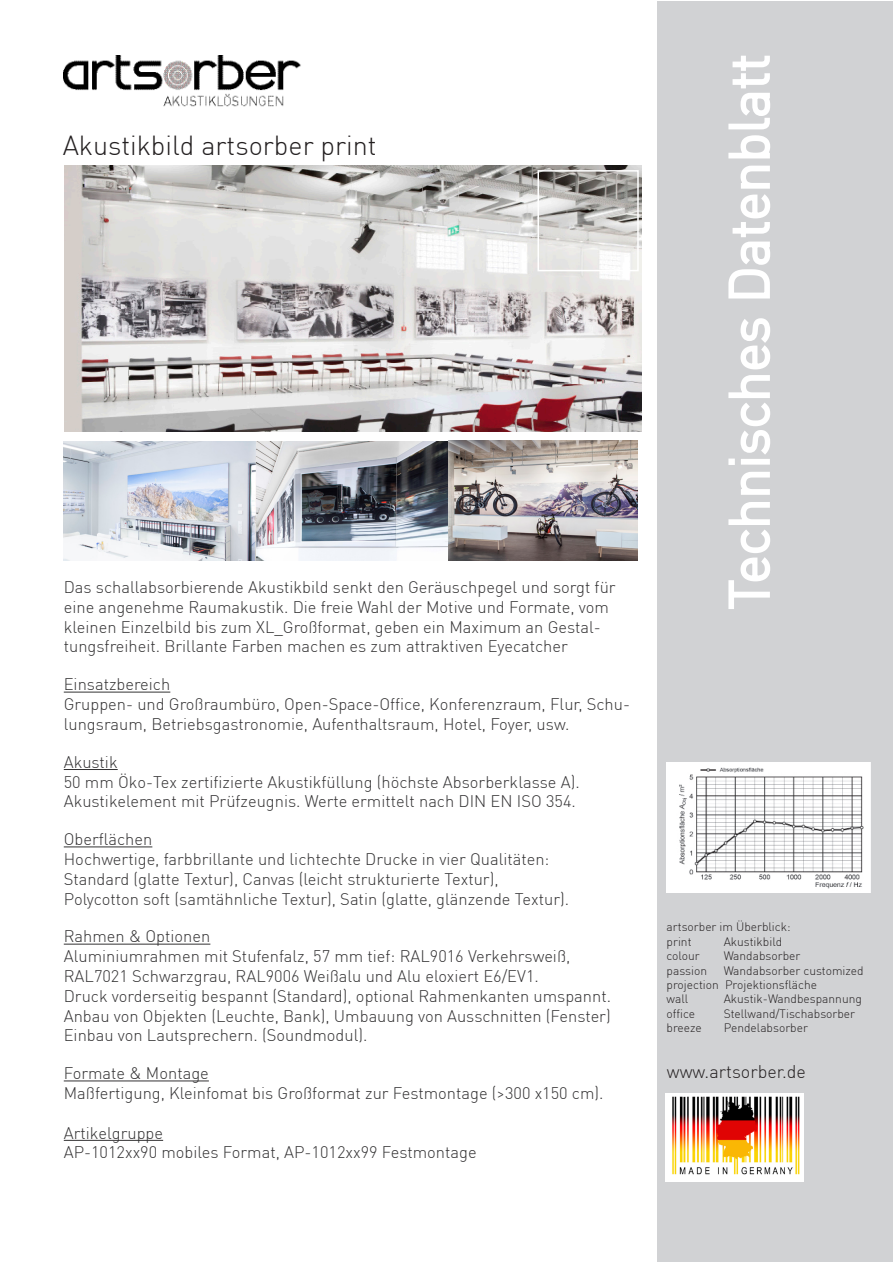
<style>
.page{position:relative;width:893px;height:1263px;background:#fff}
.page>*{position:absolute;margin:0;border:0;box-sizing:border-box;transform-origin:0 0}
.t1{font:300 27px "DIN Pro";color:#231f20}
.t2{font:300 18px "DIN Pro";color:#231f20}
.t3{font:300 16.5px/19.8px "DIN Pro";color:#333233}
.t4{font:300 12px/14.4px "DIN Pro";color:#231f20}
</style>
<div class="page">
<div style="left:657px;top:1px;width:236px;height:1261px;background:#d1d2d4"></div>
<hr style="left:64px;top:692px;width:106px;height:1px;background:#333233">
<hr style="left:64px;top:769px;width:54px;height:1px;background:#333233">
<hr style="left:64px;top:846px;width:88px;height:1px;background:#333233">
<hr style="left:64px;top:944px;width:146px;height:1px;background:#333233">
<hr style="left:64px;top:1080px;width:145px;height:1px;background:#333233">
<hr style="left:64px;top:1140px;width:99px;height:1px;background:#333233">
<img style="left:64px;top:166px;width:577px;height:265px">
<img style="left:64px;top:55px;width:237px;height:52px">
<svg style="left:728px;top:472px;width:42px;height:137px"></svg>
<div style="left:741px;top:459px;width:29px;height:6px;border:3px solid #fff"></div>
<div style="left:728px;top:459px;width:7px;height:6px;border:3px solid #fff"></div>
<svg style="left:728px;top:318px;width:42px;height:136px"></svg>
<svg style="left:728px;top:55px;width:42px;height:244px"></svg>
<img style="left:666px;top:762px;width:205px;height:130px">
<img style="left:64px;top:441px;width:573px;height:120px">
<div style="left:246px;top:431px;width:211px;height:139px;background:#fff;opacity:.75"></div>
<div style="left:537px;top:170px;width:102px;height:101px;border:2px solid #fff"></div>
<div style="left:666px;top:1094px;width:137px;height:87px;background:#231f20;opacity:.75"></div>
<h1 class="t1" style="left:63px;top:128px;width:315px">Akustikbild artsorber print</h1>
<p class="t3" style="left:64px;top:577px;width:553px">Das schallabsorbierende Akustikbild senkt den Geräuschpegel und sorgt für eine angenehme Raumakustik. Die freie Wahl der Motive und Formate, vom kleinen Einzelbild bis zum XL_Großformat, geben ein Maximum an Gestal&shy;tungsfreiheit. Brillante Farben machen es zum attraktiven Eyecatcher</p>
<p class="t3" style="left:64px;top:674px;width:568px">Einsatzbereich<br>Gruppen- und Großraumbüro, Open-Space-Office, Konferenzraum, Flur, Schu&shy;lungsraum, Betriebsgastronomie, Aufenthaltsraum, Hotel, Foyer, usw.</p>
<p class="t3" style="left:64px;top:752px;width:517px">Akustik<br>50 mm Öko-Tex zertifizierte Akustikfüllung (höchste Absorberklasse A).<br>Akustikelement mit Prüfzeugnis. Werte ermittelt nach DIN EN ISO 354.</p>
<p class="t3" style="left:64px;top:829px;width:507px">Oberflächen<br>Hochwertige, farbbrillante und lichtechte Drucke in vier Qualitäten:<br>Standard (glatte Textur), Canvas (leicht strukturierte Textur), Polycotton soft (samtähnliche Textur), Satin (glatte, glänzende Textur).</p>
<p class="t3" style="left:64px;top:926px;width:549px">Rahmen &amp; Optionen<br>Aluminiumrahmen mit Stufenfalz, 57 mm tief: RAL9016 Verkehrsweiß, RAL7021 Schwarzgrau, RAL9006 Weißalu und Alu eloxiert E6/EV1.<br>Druck vorderseitig bespannt (Standard), optional Rahmenkanten umspannt.<br>Anbau von Objekten (Leuchte, Bank), Umbauung von Ausschnitten (Fenster)<br>Einbau von Lautsprechern. (Soundmodul).</p>
<p class="t3" style="left:64px;top:1063px;width:541px">Formate &amp; Montage<br>Maßfertigung, Kleinfomat bis Großformat zur Festmontage (&gt;300 x150 cm).</p>
<p class="t3" style="left:64px;top:1122px;width:414px">Artikelgruppe<br>AP-1012xx90 mobiles Format, AP-1012xx99 Festmontage</p>
<p class="t4" style="left:667px;top:920px;width:126px">artsorber im Überblick: print</p>
<p class="t4" style="left:724px;top:934px;width:60px">Akustikbild</p>
<p class="t4" style="left:667px;top:948px;width:35px">colour</p>
<p class="t4" style="left:724px;top:948px;width:78px">Wandabsorber</p>
<p class="t4" style="left:667px;top:963px;width:42px">passion</p>
<p class="t4" style="left:667px;top:963px;width:199px;text-indent:57px">Wandabsorber customized projection Projektionsfläche<br>wall</p>
<p class="t4" style="left:724px;top:992px;width:140px">Akustik-Wandbespannung</p>
<p class="t4" style="left:667px;top:1006px;width:30px">office</p>
<p class="t4" style="left:724px;top:1006px;width:133px">Stellwand/Tischabsorber</p>
<p class="t4" style="left:667px;top:1020px;width:37px">breeze</p>
<p class="t4" style="left:724px;top:1020px;width:86px">Pendelabsorber</p>
<p class="t2" style="left:667px;top:1060px;width:141px">www.artsorber.de</p>
</div>
